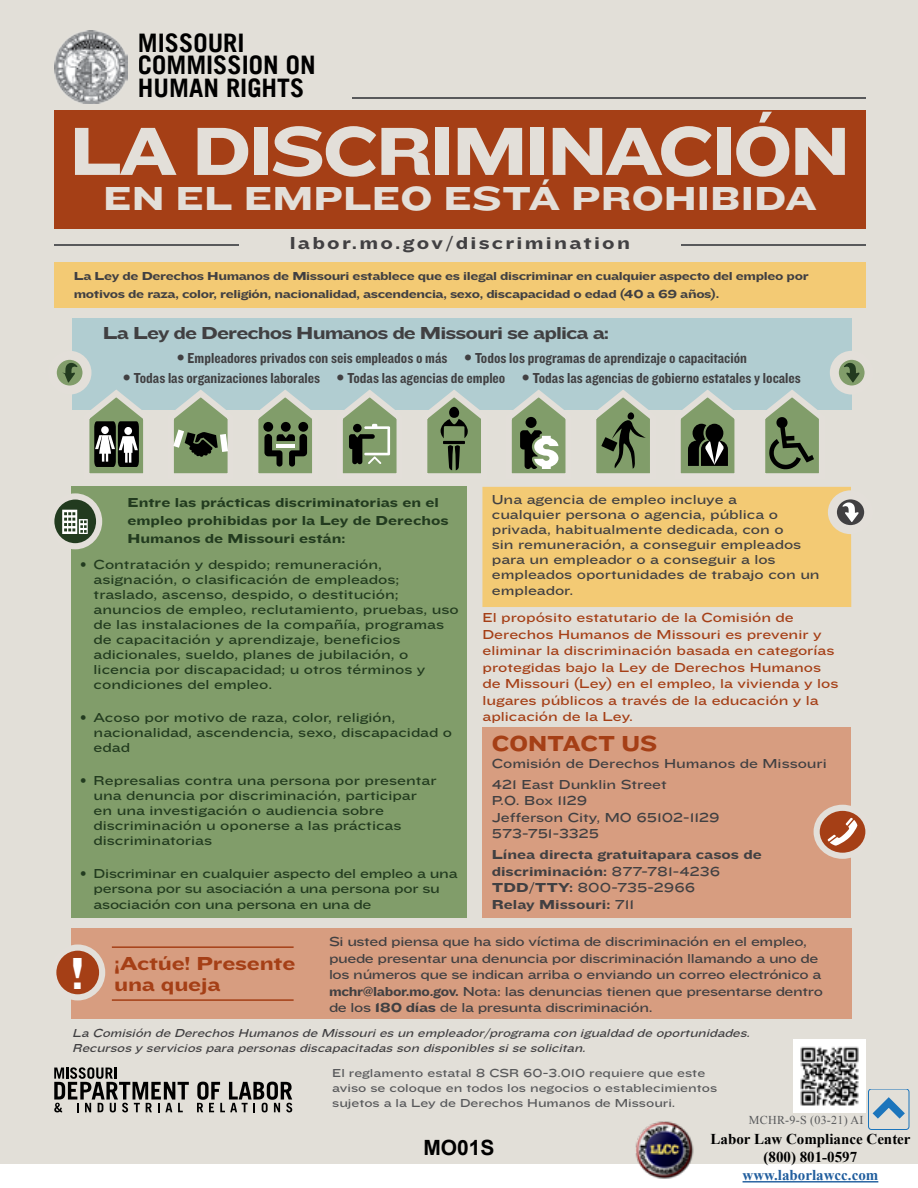
<style>
.page{position:relative;width:918px;height:1188px;background:#fff}
.page>*{position:absolute;margin:0;border:0;box-sizing:border-box;transform-origin:0 0}
.t1{font:70.65px "Knockout 54 Sumo";letter-spacing:-.04em;color:#e3dfd9;scale:.9 1}
.t2{font:46.65px "Knockout 54 Sumo";color:#fff}
.t3{font:34.5px "Knockout 54 Sumo";color:#e3dfd9}
.t4{font:700 25.5px/22.6px "Trade Gothic LT";color:#000}
.t5{font:22.5px "Knockout 53 Heviweight";color:#a53f16}
.t6{font:700 21px "Arial";color:#000}
.t7{font:19.5px/21px "Knockout 54 Sumo";letter-spacing:-.01em;color:#a53f16}
.t8{font:18px "Knockout 54 Sumo";letter-spacing:-.05em;color:#414042}
.t9{font:18px "Knockout 54 Sumo";letter-spacing:.125em;color:#414042}
.t10{font:15px "Knockout 50 Welterweight";color:#414042}
.t11{font:700 15px/18px "Times New Roman";color:#000;text-align:center}
.t12{font:700 15px "Times New Roman";color:#215e9e}
.t13{font:13.5px/15px "Knockout 34 Junior Sumo";color:#223b1f}
.t14{font:13.5px/15px "Knockout 34 Junior Sumo";color:#414042}
.t15{font:13.5px/16.5px "Knockout 34 Junior Sumo";letter-spacing:-.025em;color:#414042}
.t16{font:13.5px/16.5px "Knockout 34 Junior Sumo";color:#a53f16}
.t17{font:13.5px/15px "Knockout 34 Junior Sumo";letter-spacing:-.02em;color:#223b1f}
.t18{font:13.5px/18px "Knockout 54 Sumo";color:#223b1f}
.t19{font:13.5px/16.5px "Knockout 54 Sumo";color:#414042}
.t20{font:12px/18px "Knockout 54 Sumo";letter-spacing:-.03em;color:#414042}
.t21{font:italic 12px/15px "Knockout 34 Junior Sumo";color:#414042;scale:.95 1}
.t22{font:12px/15px "Knockout 34 Junior Sumo";color:#58595b}
.t23{font:12px "Times New Roman";letter-spacing:.02em;color:#58595b}
.s1{font-family:"Knockout 34 Junior Sumo"}
.s2{font-family:"Knockout 54 Sumo"}
.s3{font-family:"Knockout 53 Heviweight"}
</style>
<div class="page">
<div style="left:0;top:0;width:918px;height:1164px;background:#e2dfd8"></div>
<div style="left:54px;top:110px;width:812px;height:118px;background:#a53f16"></div>
<div style="left:72px;top:929px;width:780px;height:90px;background:#d79d80"></div>
<div style="left:53px;top:948px;width:49px;height:49px;background:#a53f16;border-radius:50%"></div>
<div style="left:50px;top:945px;width:55px;height:55px;border:6px solid #e3dfd9;border-radius:50%"></div>
<hr style="left:112px;top:999px;width:182px;height:2px;background:#a53f16">
<hr style="left:112px;top:946px;width:182px;height:2px;background:#a53f16">
<div style="left:482px;top:728px;width:369px;height:190px;background:#d79d80"></div>
<svg style="left:817px;top:808px;width:51px;height:48px"></svg>
<div style="left:814px;top:805px;width:58px;height:54px;border:6px solid #e3dfd9;border-radius:50%"></div>
<svg style="left:828px;top:818px;width:29px;height:28px"></svg>
<div style="left:482px;top:487px;width:369px;height:120px;background:#f3ca74"></div>
<svg style="left:832px;top:495px;width:37px;height:35px"></svg>
<div style="left:828px;top:490px;width:45px;height:44px;border:9px solid #e3dfd9;border-radius:50%"></div>
<svg style="left:842px;top:502px;width:17px;height:20px"></svg>
<hr style="left:54px;top:245px;width:812px;height:1px;background:#58595b">
<div style="left:239px;top:238px;width:441px;height:14px;background:#e2dfd8"></div>
<img style="left:793px;top:1040px;width:73px;height:73px">
<svg style="left:197px;top:1082px;width:95px;height:30px"></svg>
<svg style="left:54px;top:1067px;width:135px;height:45px"></svg>
<div style="left:72px;top:319px;width:780px;height:91px;background:#b1cdd1"></div>
<svg style="left:834px;top:355px;width:35px;height:35px"></svg>
<div style="left:830px;top:351px;width:44px;height:44px;border:9px solid #e3dfd9;border-radius:50%"></div>
<svg style="left:844px;top:363px;width:16px;height:19px"></svg>
<svg style="left:52px;top:355px;width:35px;height:35px"></svg>
<div style="left:48px;top:351px;width:44px;height:44px;border:9px solid #e3dfd9;border-radius:50%"></div>
<svg style="left:173px;top:389px;width:55px;height:85px"></svg>
<svg style="left:258px;top:389px;width:54px;height:85px"></svg>
<hr style="left:277px;top:444px;width:18px;height:3px;background:#fff">
<svg style="left:680px;top:389px;width:55px;height:85px"></svg>
<svg style="left:596px;top:389px;width:54px;height:85px"></svg>
<svg style="left:427px;top:389px;width:54px;height:85px"></svg>
<svg style="left:765px;top:390px;width:54px;height:84px;background:#7f9473"></svg>
<div style="left:54px;top:262px;width:812px;height:45px;background:#f3ca74"></div>
<div style="left:71px;top:487px;width:396px;height:431px;background:#819d6a"></div>
<svg style="left:51px;top:496px;width:48px;height:50px"></svg>
<div style="left:48px;top:493px;width:54px;height:56px;border:6px solid #e3dfd9;border-radius:50%"></div>
<svg style="left:62px;top:510px;width:26px;height:24px"></svg>
<hr style="left:352px;top:97px;width:514px;height:1px;background:#58595b">
<img style="left:54px;top:30px;width:73px;height:73px">
<hr style="left:743px;top:1181px;width:135px;height:2px;background:#215e9e">
<img style="left:635px;top:1121px;width:59px;height:58px">
<div style="left:869px;top:1089px;width:40px;height:41px;border:1px solid #1c75bc;border-radius:3px"></div>
<svg style="left:869px;top:1092px;width:41px;height:35px"></svg>
<svg style="left:62px;top:363px;width:81px;height:111px"></svg>
<svg style="left:342px;top:389px;width:55px;height:85px"></svg>
<svg style="left:511px;top:389px;width:55px;height:85px"></svg>
<h3 class="t4" style="left:138px;top:31px;width:108px">MISSOURI</h3>
<h3 class="t4" style="left:138px;top:53px;width:179px">COMMISSION ON<br>HUMAN RIGHTS</h3>
<h1 class="t1" style="left:69px;top:100px;width:869px">LA DISCRIMINACIÓN</h1>
<h3 class="t3" style="left:103px;top:173px;width:715px">EN EL EMPLEO ESTÁ PROHIBIDA</h3>
<h3 class="t9" style="left:290px;top:230px;width:342px">labor.mo.gov/discrimination</h3>
<p class="t20" style="left:74px;top:266px;width:736px">La Ley de Derechos Humanos de Missouri establece que es ilegal discriminar en cualquier aspecto del empleo por motivos de raza, color, religión, nacionalidad, ascendencia, sexo, discapacidad o edad (40 a 69 años).</p>
<h3 class="t8" style="left:103px;top:320px;width:508px">La Ley de Derechos Humanos de Missouri se aplica a:</h3>
<p class="t10" style="left:188px;top:348px;width:261px">Empleadores privados con seis empleados o más</p>
<p class="t10" style="left:475px;top:348px;width:274px">Todos los programas de aprendizaje o capacitación</p>
<p class="t10" style="left:134px;top:368px;width:188px">Todas las organizaciones laborales</p>
<p class="t10" style="left:348px;top:368px;width:159px">Todas las agencias de empleo</p>
<p class="t10" style="left:533px;top:368px;width:270px">Todas las agencias de gobierno estatales y locales</p>
<p class="t18" style="left:127px;top:493px;width:323px">Entre las prácticas discriminatorias en el empleo prohibidas por la Ley de Derechos<br>Humanos de Missouri están:</p>
<p class="t13" style="left:94px;top:556px;width:367px;text-indent:-14px">• Contratación y despido; remuneración, asignación, o clasificación de empleados; traslado, ascenso, despido, o destitución; anuncios de empleo, reclutamiento, pruebas, uso de las instalaciones de la compañía, programas de capacitación y aprendizaje, beneficios adicionales, sueldo, planes de jubilación, o licencia por discapacidad; u otros términos y condiciones del empleo.</p>
<p class="t13" style="left:94px;top:710px;width:360px;text-indent:-14px">• Acoso por motivo de raza, color, religión, nacionalidad, ascendencia, sexo, discapacidad o edad</p>
<p class="t13" style="left:94px;top:773px;width:344px;text-indent:-14px">• Represalias contra una persona por presentar una denuncia por discriminación, participar en una investigación o audiencia sobre discriminación u oponerse a las prácticas discriminatorias</p>
<p class="t17" style="left:94px;top:866px;width:365px;text-indent:-14px">• Discriminar en cualquier aspecto del empleo a una persona por su asociación a una persona por su asociación con una persona en una de</p>
<p class="t14" style="left:492px;top:491px;width:329px">Una agencia de empleo incluye a<br>cualquier persona o agencia, pública o privada, habitualmente dedicada, con o<br>sin remuneración, a conseguir empleados para un empleador o a conseguir a los empleados oportunidades de trabajo con un</p>
<p class="t14" style="left:492px;top:583px;width:83px">empleador.</p>
<p class="t16" style="left:482px;top:609px;width:357px">El propósito estatutario de la Comisión de Derechos Humanos de Missouri es prevenir y eliminar la discriminación basada en categorías protegidas bajo la Ley de Derechos Humanos de Missouri (Ley) en el empleo, la vivienda y los lugares públicos a través de la educación y la aplicación de la Ley.</p>
<h3 class="t5" style="left:492px;top:728px;width:167px">CONTACT US</h3>
<p class="t14" style="left:492px;top:752px;width:337px;line-height:21px">Comisión de Derechos Humanos de Missouri<br>421 East Dunklin Street</p>
<p class="t14" style="left:492px;top:792px;width:229px;line-height:16.5px">P.O. Box 1129<br>Jefferson City, MO 65102-1129<br>573-751-3325</p>
<p class="t19" style="left:492px;top:846px;width:271px">Línea directa gratuitapara casos de discriminación: <span class="s1">877-781-4236</span></p>
<p class="t14" style="left:492px;top:880px;width:205px"><span class="s2">TDD/TTY:</span> 800-735-2966</p>
<p class="t19" style="left:492px;top:896px;width:144px">Relay Missouri: <span class="s1">711</span></p>
<h2 class="t2" style="left:70px;top:940px;width:16px">!</h2>
<h3 class="t7" style="left:114px;top:952px;width:183px">¡Actúe! Presente una queja</h3>
<p class="t15" style="left:329px;top:933px;width:495px">Si usted piensa que ha sido víctima de discriminación en el empleo, puede presentar una denuncia por discriminación llamando a uno de los números que se indican arriba o enviando un correo electrónico a <span class="s3">mchr@labor.mo.gov.</span> Nota: las denuncias tienen que presentarse dentro de los <span class="s2">180 días</span> de la presunta discriminación.</p>
<p class="t21" style="left:72px;top:1025px;width:719px">LaComisión deDerechosHumanosdeMissouriesun empleador/programacon igualdaddeoportunidades.<br>Recursosyserviciosparapersonasdiscapacitadasson disponiblessisesolicitan.</p>
<p class="t22" style="left:332px;top:1065px;width:387px">El reglamento estatal 8 CSR 60-3.010 requiere que este aviso se coloque en todos los negocios o establecimientos sujetos a la Ley de Derechos Humanos de Missouri.</p>
<p class="t23" style="left:749px;top:1112px;width:116px">MCHR-9-S (03-21) AI</p>
<h3 class="t6" style="left:423px;top:1133px;width:73px">MO01S</h3>
<p class="t11" style="left:711px;top:1130px;width:202px">Labor Law Compliance Center (800) 801-0597</p>
<p class="t12" style="left:743px;top:1164px;width:137px">www.laborlawcc.com</p>
</div>
